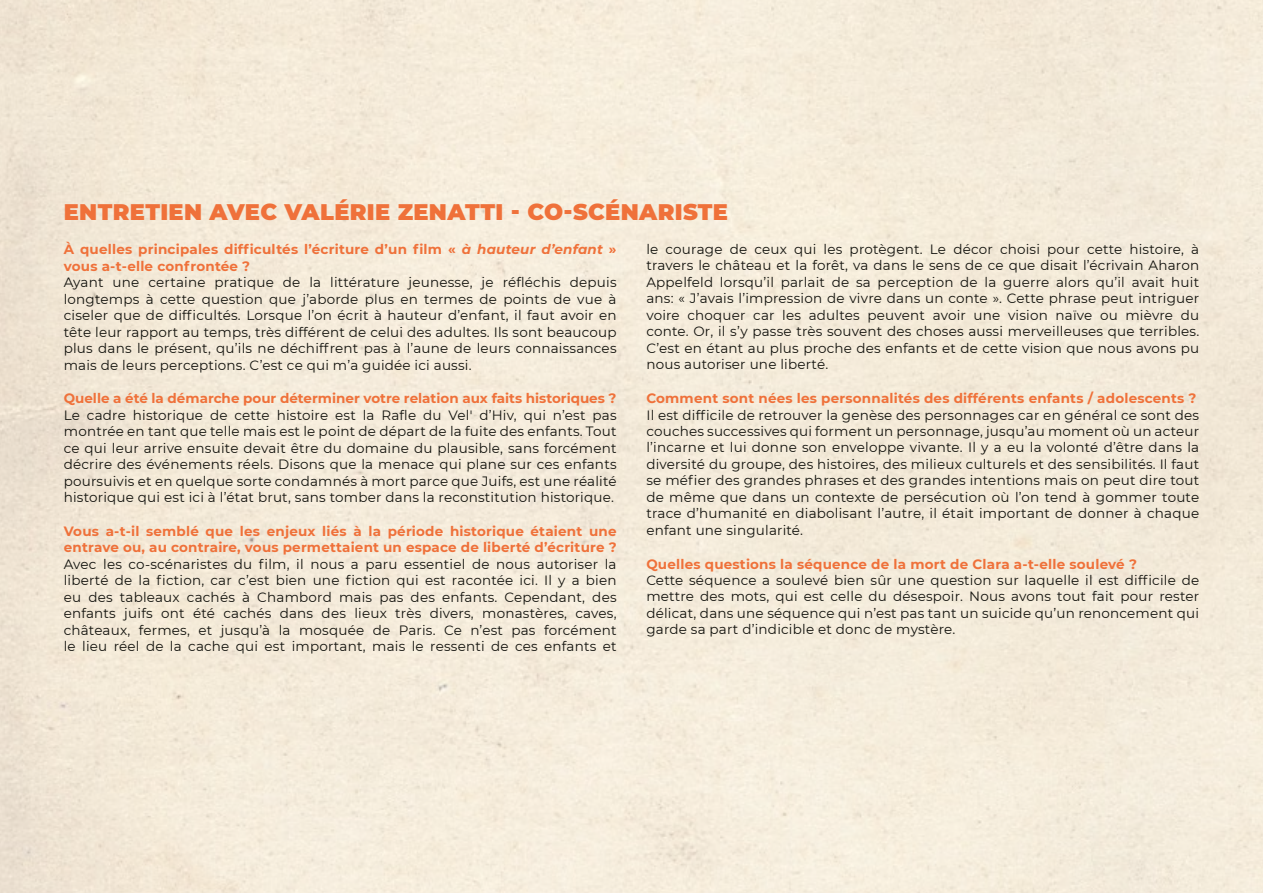
<style>
.page{position:relative;width:1263px;height:893px;background:#fff}
.page>*{position:absolute;margin:0;border:0;box-sizing:border-box;transform-origin:0 0}
.t1{font:900 22.5px "Montserrat";letter-spacing:.015em;color:#ef713a}
.t2{font:13.5px/16.5px "Montserrat";letter-spacing:.015em;color:#12120d;text-align:justify}
.t3{font:700 13.5px/16.5px "Montserrat";letter-spacing:.015em;color:#ef713a}
.s1{font-style:italic}
</style>
<div class="page">
<h1 class="t1" style="left:64px;top:195px;width:666px">ENTRETIEN AVEC VALÉRIE ZENATTI - CO-SCÉNARISTE</h1>
<p class="t3" style="left:64px;top:240px;width:554px">À quelles principales difficultés l’écriture d’un film « <span class="s1">à hauteur d’enfant</span> » vous a-t-elle confrontée ?</p>
<p class="t2" style="left:64px;top:274px;width:554px">Ayant une certaine pratique de la littérature jeunesse, je réfléchis depuis longtemps à cette question que j’aborde plus en termes de points de vue à ciseler que de difficultés. Lorsque l’on écrit à hauteur d’enfant, il faut avoir en tête leur rapport au temps, très différent de celui des adultes. Ils sont beaucoup plus dans le présent, qu’ils ne déchiffrent pas à l’aune de leurs connaissances mais de leurs perceptions. C’est ce qui m’a guidée ici aussi.</p>
<p class="t3" style="left:64px;top:389px;width:554px">Quelle a été la démarche pour déterminer votre relation aux faits historiques ?</p>
<p class="t2" style="left:64px;top:406px;width:554px">Le cadre historique de cette histoire est la Rafle du Vel' d’Hiv, qui n’est pas montrée en tant que telle mais est le point de départ de la fuite des enfants. Tout ce qui leur arrive ensuite devait être du domaine du plausible, sans forcément décrire des événements réels. Disons que la menace qui plane sur ces enfants poursuivis et en quelque sorte condamnés à mort parce que Juifs, est une réalité historique qui est ici à l’état brut, sans tomber dans la reconstitution historique.</p>
<p class="t3" style="left:64px;top:522px;width:554px">Vous a-t-il semblé que les enjeux liés à la période historique étaient une entrave ou, au contraire, vous permettaient un espace de liberté d’écriture ?</p>
<p class="t2" style="left:64px;top:555px;width:554px">Avec les co-scénaristes du film, il nous a paru essentiel de nous autoriser la liberté de la fiction, car c’est bien une fiction qui est racontée ici. Il y a bien eu des tableaux cachés à Chambord mais pas des enfants. Cependant, des enfants juifs ont été cachés dans des lieux très divers, monastères, caves, châteaux, fermes, et jusqu’à la mosquée de Paris. Ce n’est pas forcément le lieu réel de la cache qui est important, mais le ressenti de ces enfants et</p>
<p class="t2" style="left:646px;top:240px;width:554px">le courage de ceux qui les protègent. Le décor choisi pour cette histoire, à travers le château et la forêt, va dans le sens de ce que disait l’écrivain Aharon Appelfeld lorsqu’il parlait de sa perception de la guerre alors qu’il avait huit ans: « J’avais l’impression de vivre dans un conte ». Cette phrase peut intriguer voire choquer car les adultes peuvent avoir une vision naïve ou mièvre du conte. Or, il s’y passe très souvent des choses aussi merveilleuses que terribles.<br>C’est en étant au plus proche des enfants et de cette vision que nous avons pu nous autoriser une liberté.</p>
<p class="t3" style="left:646px;top:389px;width:552px">Comment sont nées les personnalités des différents enfants / adolescents ?</p>
<p class="t2" style="left:646px;top:406px;width:554px">Il est difficile de retrouver la genèse des personnages car en général ce sont des couches successives qui forment un personnage, jusqu’au moment où un acteur l’incarne et lui donne son enveloppe vivante. Il y a eu la volonté d’être dans la diversité du groupe, des histoires, des milieux culturels et des sensibilités. Il faut se méfier des grandes phrases et des grandes intentions mais on peut dire tout de même que dans un contexte de persécution où l’on tend à gommer toute trace d’humanité en diabolisant l’autre, il était important de donner à chaque enfant une singularité.</p>
<p class="t3" style="left:646px;top:555px;width:492px">Quelles questions la séquence de la mort de Clara a-t-elle soulevé ?</p>
<p class="t2" style="left:646px;top:571px;width:554px">Cette séquence a soulevé bien sûr une question sur laquelle il est difficile de mettre des mots, qui est celle du désespoir. Nous avons tout fait pour rester délicat, dans une séquence qui n’est pas tant un suicide qu’un renoncement qui garde sa part d’indicible et donc de mystère.</p>
</div>
